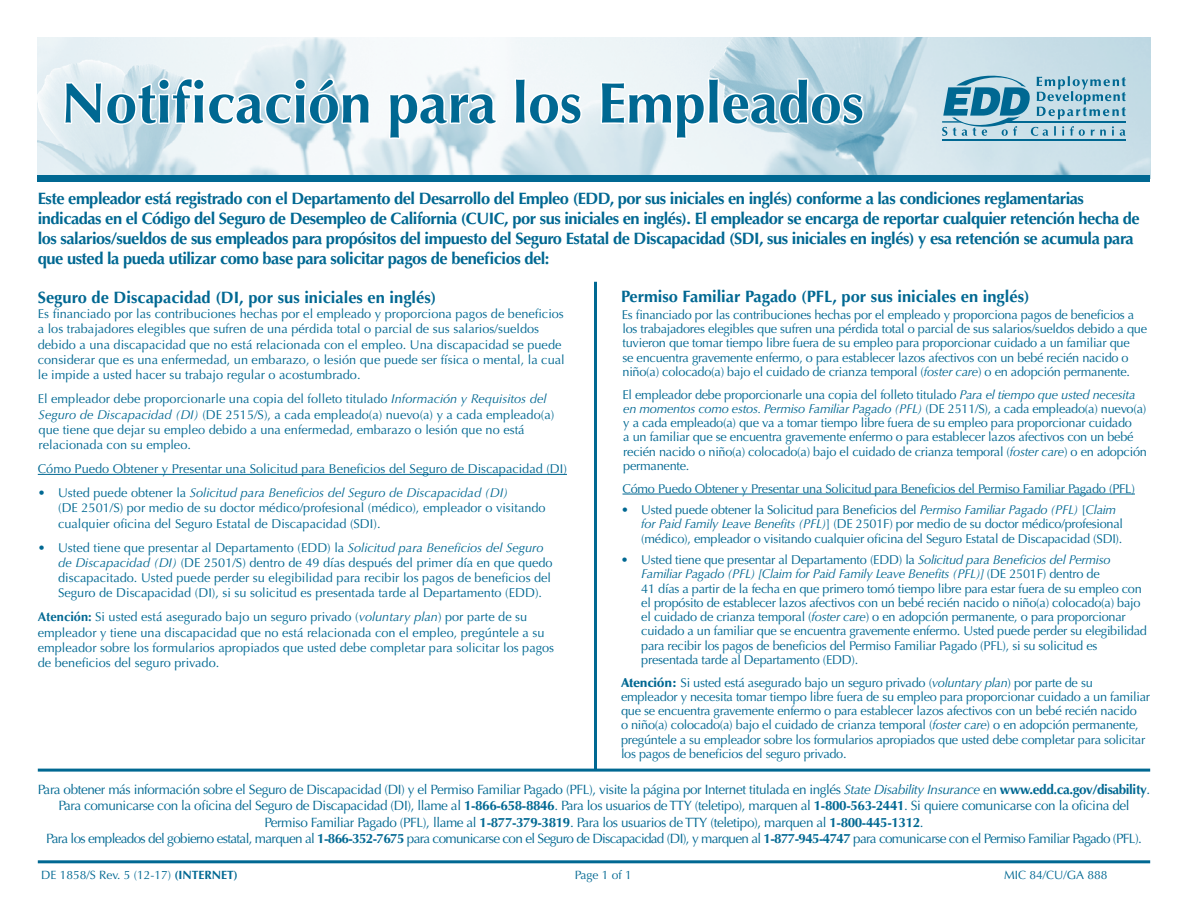
<style>
.page{position:relative;width:1188px;height:918px;background:#fff}
.page>*{position:absolute;margin:0;border:0;box-sizing:border-box;transform-origin:0 0}
.t1{font:700 57px "Optima";color:#006892}
.t2{font:700 16.5px/19.8px "Optima";letter-spacing:-.03em;color:#006892}
.t3{font:700 16.5px "Optima";color:#006892}
.t4{font:13.5px/16.2px "Optima";letter-spacing:-.03em;color:#006892;text-align:center}
.t5{font:13.5px "Optima";letter-spacing:-.05em;color:#006892}
.t6{font:12.75px/14.2px "Optima";letter-spacing:-.02em;color:#006892}
.t7{font:12.75px/15.3px "Optima";color:#006892}
.t8{font:12px "Optima";color:#006892}
.s1{font-style:italic}
.s2{font-weight:900}
.s3{font-weight:700}
</style>
<div class="page">
<hr style="left:38px;top:769px;width:1112px;height:3px;background:#006892">
<hr style="left:594px;top:282px;width:3px;height:487px;background:#006892">
<hr style="left:38px;top:474px;width:529px;height:1px;background:#006892">
<hr style="left:622px;top:494px;width:513px;height:1px;background:#006892">
<hr style="left:38px;top:860px;width:1112px;height:3px;background:#006892">
<img style="left:38px;top:38px;width:1112px;height:138px">
<hr style="left:942px;top:139px;width:184px;height:1px;background:#006892">
<svg style="left:942px;top:74px;width:184px;height:62px;background:#8cbbce"></svg>
<svg style="left:62px;top:76px;width:310px;height:51px"></svg>
<svg style="left:387px;top:91px;width:112px;height:50px"></svg>
<svg style="left:513px;top:76px;width:70px;height:50px"></svg>
<svg style="left:599px;top:76px;width:266px;height:65px"></svg>
<div style="left:38px;top:176px;width:1112px;height:6px;background:#006892"></div>
<p class="t1" style="left:61px;top:70px;width:804px">Notificación para los Empleados</p>
<p class="t2" style="left:38px;top:189px;width:1104px">Este empleador está registrado con el Departamento del Desarrollo del Empleo (EDD, por sus iniciales en inglés) conforme a las condiciones reglamentarias indicadas en el Código del Seguro de Desempleo de California (CUIC, por sus iniciales en inglés). El empleador se encarga de reportar cualquier retención hecha de los salarios/sueldos de sus empleados para propósitos del impuesto del Seguro Estatal de Discapacidad (SDI, sus iniciales en inglés) y esa retención se acumula para que usted la pueda utilizar como base para solicitar pagos de beneficios del:</p>
<p class="t3" style="left:621px;top:287px;width:410px">Permiso Familiar Pagado (PFL, por sus iniciales en inglés)</p>
<p class="t6" style="left:622px;top:308px;width:527px">Es financiado por las contribuciones hechas por el empleado y proporciona pagos de beneficios a los trabajadores elegibles que sufren una pérdida total o parcial de sus salarios/sueldos debido a que tuvieron que tomar tiempo libre fuera de su empleo para proporcionar cuidado a un familiar que<br>se encuentra gravemente enfermo, o para establecer lazos afectivos con un bebé recién nacido o niño(a) colocado(a) bajo el cuidado de crianza temporal (<span class="s1">foster care</span>) o en adopción permanente.</p>
<p class="t6" style="left:623px;top:387px;width:526px">El empleador debe proporcionarle una copia del folleto titulado <span class="s1">Para el tiempo que usted necesita en momentos como estos. Permiso Familiar Pagado (PFL)</span> (DE 2511/S), a cada empleado(a) nuevo(a) y a cada empleado(a) que va a tomar tiempo libre fuera de su empleo para proporcionar cuidado<br>a un familiar que se encuentra gravemente enfermo o para establecer lazos afectivos con un bebé recién nacido o niño(a) colocado(a) bajo el cuidado de crianza temporal (<span class="s1">foster care</span>) o en adopción permanente.</p>
<p class="t6" style="left:623px;top:482px;width:514px">Cómo Puedo Obtener y Presentar una Solicitud para Beneficios del Permiso Familiar Pagado (PFL)</p>
<p class="t6" style="left:641px;top:503px;width:483px;text-indent:-20px">• Usted puede obtener la Solicitud para Beneficios del <span class="s1">Permiso Familiar Pagado (PFL)</span> [<span class="s1">Claim for Paid Family Leave Benefits (PFL)</span>] (DE 2501F) por medio de su doctor médico/profesional (médico), empleador o visitando cualquier oficina del Seguro Estatal de Discapacidad (SDI).</p>
<p class="t6" style="left:641px;top:553px;width:507px;text-indent:-20px">• Usted tiene que presentar al Departamento (EDD) la <span class="s1">Solicitud para Beneficios del Permiso Familiar Pagado (PFL) [Claim for Paid Family Leave Benefits (PFL)]</span> (DE 2501F) dentro de<br>41 días a partir de la fecha en que primero tomó tiempo libre para estar fuera de su empleo con el propósito de establecer lazos afectivos con un bebé recién nacido o niño(a) colocado(a) bajo el cuidado de crianza temporal (<span class="s1">foster care</span>) o en adopción permanente, o para proporcionar cuidado a un familiar que se encuentra gravemente enfermo. Usted puede perder su elegibilidad para recibir los pagos de beneficios del Permiso Familiar Pagado (PFL), si su solicitud es presentada tarde al Departamento (EDD).</p>
<p class="t6" style="left:621px;top:675px;width:531px"><span class="s2">Atención:</span> Si usted está asegurado bajo un seguro privado (<span class="s1">voluntary plan</span>) por parte de su empleador y necesita tomar tiempo libre fuera de su empleo para proporcionar cuidado a un familiar que se encuentra gravemente enfermo o para establecer lazos afectivos con un bebé recién nacido<br>o niño(a) colocado(a) bajo el cuidado de crianza temporal (<span class="s1">foster care</span>) o en adopción permanente, pregúntele a su empleador sobre los formularios apropiados que usted debe completar para solicitar los pagos de beneficios del seguro privado.</p>
<p class="t4" style="left:38px;top:782px;width:1114px">Para obtener más información sobre el Seguro de Discapacidad (DI) y el Permiso Familiar Pagado (PFL), visite la página por Internet titulada en inglés <span class="s1">State Disability Insurance</span> en <span class="s3">www.edd.ca.gov/disability</span>.</p>
<p class="t4" style="left:58px;top:798px;width:1073px">Para comunicarse con la oficina del Seguro de Discapacidad (DI), llame al <span class="s3">1-866-658-8846</span>. Para los usuarios de TTY (teletipo), marquen al <span class="s3">1-800-563-2441</span>. Si quiere comunicarse con la oficina del<br>Permiso Familiar Pagado (PFL), llame al <span class="s3">1-877-379-3819</span>. Para los usuarios de TTY (teletipo), marquen al <span class="s3">1-800-445-1312</span>.</p>
<p class="t5" style="left:46px;top:830px;width:1097px">Para los empleados del gobierno estatal, marquen al <span class="s3">1-866-352-7675</span> para comunicarse con el Seguro de Discapacidad (DI), y marquen al <span class="s3">1-877-945-4747</span> para comunicarse con el Permiso Familiar Pagado (PFL).</p>
<p class="t3" style="left:38px;top:287px;width:400px">Seguro de Discapacidad (DI, por sus iniciales en inglés)</p>
<p class="t7" style="left:38px;top:306px;width:528px">Es financiado por las contribuciones hechas por el empleado y proporciona pagos de beneficios a los trabajadores elegibles que sufren de una pérdida total o parcial de sus salarios/sueldos debido a una discapacidad que no está relacionada con el empleo. Una discapacidad se puede considerar que es una enfermedad, un embarazo, o lesión que puede ser física o mental, la cual le impide a usted hacer su trabajo regular o acostumbrado.</p>
<p class="t7" style="left:38px;top:392px;width:518px">El empleador debe proporcionarle una copia del folleto titulado <span class="s1">Información y Requisitos del Seguro de Discapacidad (DI)</span> (DE 2515/S), a cada empleado(a) nuevo(a) y a cada empleado(a) que tiene que dejar su empleo debido a una enfermedad, embarazo o lesión que no está relacionada con su empleo.</p>
<p class="t7" style="left:38px;top:461px;width:531px">Cómo Puedo Obtener y Presentar una Solicitud para Beneficios del Seguro de Discapacidad (DI)</p>
<p class="t7" style="left:58px;top:485px;width:489px;text-indent:-20px">• Usted puede obtener la <span class="s1">Solicitud para Beneficios del Seguro de Discapacidad (DI)<br></span>(DE 2501/S) por medio de su doctor médico/profesional (médico), empleador o visitando cualquier oficina del Seguro Estatal de Discapacidad (SDI).</p>
<p class="t7" style="left:58px;top:540px;width:496px;text-indent:-20px">• Usted tiene que presentar al Departamento (EDD) la <span class="s1">Solicitud para Beneficios del Seguro de Discapacidad (DI)</span> (DE 2501/S) dentro de 49 días después del primer día en que quedo discapacitado. Usted puede perder su elegibilidad para recibir los pagos de beneficios del Seguro de Discapacidad (DI), si su solicitud es presentada tarde al Departamento (EDD).</p>
<p class="t7" style="left:38px;top:610px;width:518px"><span class="s3">Atención:</span> Si usted está asegurado bajo un seguro privado (<span class="s1">voluntary plan</span>) por parte de su empleador y tiene una discapacidad que no está relacionada con el empleo, pregúntele a su empleador sobre los formularios apropiados que usted debe completar para solicitar los pagos de beneficios del seguro privado.</p>
<p class="t8" style="left:41px;top:868px;width:198px">DE 1858/S Rev. 5 (12-17) <span class="s3">(INTERNET)</span></p>
<p class="t8" style="left:575px;top:868px;width:58px">Page 1 of 1</p>
<p class="t8" style="left:1004px;top:868px;width:105px">MIC 84/CU/GA 888</p>
</div>
